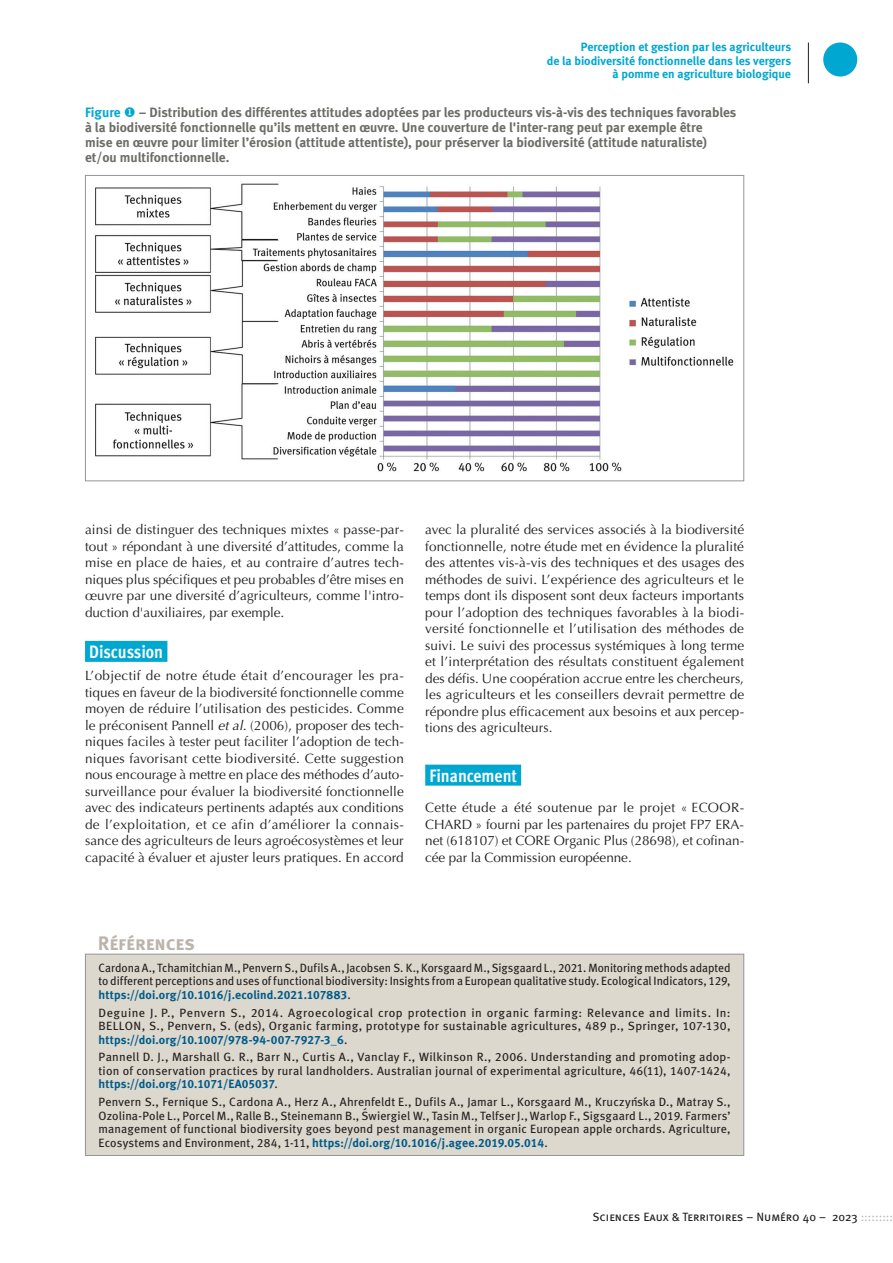
<style>
.page{position:relative;width:893px;height:1263px;background:#fff}
.page>*{position:absolute;margin:0;border:0;box-sizing:border-box;transform-origin:0 0}
.Titre_Référence{font:700 19.5px "Meta Bold LF Caps";color:#bcb4ab}
.H1_bleu{font:18px "Meta Cond OT Bold";color:#fff}
.Texte_article{font:13.5px/16.5px "Optima";letter-spacing:.005em;color:#231f20;text-align:justify}
.Titre_figure{font:700 13.5px/15px "Meta Bold LF Roman";color:#6c6d67}
.Références{font:12px/13.5px "Meta Book LF Roman";letter-spacing:.01em;color:#231f20;text-align:justify}
.t1{font:700 12px/13.5px "Meta Bold LF Roman";color:#00a7d1;text-align:right}
.t2{font:12px "Meta Book Caps";color:#231f20}
.s1{color:#00a7d1}
.s2{font-style:italic}
.s3{font-family:"Meta Bold LF Roman";font-weight:700;color:#005c8a}
.s4{color:#bcbdc0}
</style>
<div class="page">
<div style="left:823px;top:43px;width:34px;height:34px;background:#00a7d1;border-radius:50%"></div>
<hr style="left:808px;top:43px;width:1px;height:40px;background:#231f20">
<div style="left:85px;top:641px;width:82px;height:21px;background:#00a7d1"></div>
<div style="left:425px;top:765px;width:96px;height:21px;background:#00a7d1"></div>
<div style="left:85px;top:954px;width:659px;height:201px;background:#ddd8cd"></div>
<div style="left:85px;top:954px;width:659px;height:202px;border:1px solid #939598"></div>
<img style="left:96px;top:183px;width:638px;height:289px">
<p class="t1" style="left:547px;top:40px;width:246px">Perception et gestion par les agriculteurs<br>de la biodiversité fonctionnelle dans les vergers à pomme en agriculture biologique</p>
<p class="Titre_figure" style="left:85px;top:104px;width:653px"><span class="s1">Figure</span> <span class="s1">◆</span> – Distribution des différentes attitudes adoptées par les producteurs vis-à-vis des techniques favorables à la biodiversité fonctionnelle qu’ils mettent en œuvre. Une couverture de l'inter-rang peut par exemple être<br>mise en œuvre pour limiter l’érosion (attitude attentiste), pour préserver la biodiversité (attitude naturaliste) et/ou multifonctionnelle.</p>
<p class="Texte_article" style="left:85px;top:521px;width:320px">ainsi de distinguer des techniques mixtes « passe-par&shy;tout » répondant à une diversité d’attitudes, comme la mise en place de haies, et au contraire d’autres tech&shy;niques plus spécifiques et peu probables d’être mises en œuvre par une diversité d’agriculteurs, comme l'intro&shy;duction d'auxiliaires, par exemple.</p>
<p class="H1_bleu" style="left:89px;top:640px;width:75px">Discussion</p>
<p class="Texte_article" style="left:85px;top:667px;width:320px">L’objectif de notre étude était d’encourager les pra&shy;tiques en faveur de la biodiversité fonctionnelle comme moyen de réduire l’utilisation des pesticides. Comme le préconisent Pannell <span class="s2">et al.</span> (2006), proposer des tech&shy;niques faciles à tester peut faciliter l’adoption de tech&shy;niques favorisant cette biodiversité. Cette suggestion nous encourage à mettre en place des méthodes d’auto&shy;surveillance pour évaluer la biodiversité fonctionnelle avec des indicateurs pertinents adaptés aux conditions de l’exploitation, et ce afin d’améliorer la connais&shy;sance des agriculteurs de leurs agroécosystèmes et leur capacité à évaluer et ajuster leurs pratiques. En accord</p>
<p class="Texte_article" style="left:425px;top:521px;width:321px">avec la pluralité des services associés à la biodiversité fonctionnelle, notre étude met en évidence la pluralité des attentes vis-à-vis des techniques et des usages des méthodes de suivi. L’expérience des agriculteurs et le temps dont ils disposent sont deux facteurs importants pour l’adoption des techniques favorables à la biodi&shy;versité fonctionnelle et l’utilisation des méthodes de suivi. Le suivi des processus systémiques à long terme et l’interprétation des résultats constituent également des défis. Une coopération accrue entre les chercheurs, les agriculteurs et les conseillers devrait permettre de répondre plus efficacement aux besoins et aux percep&shy;tions des agriculteurs.</p>
<p class="H1_bleu" style="left:429px;top:764px;width:89px">Financement</p>
<p class="Texte_article" style="left:425px;top:799px;width:320px">Cette étude a été soutenue par le projet « ECOOR-CHARD » fourni par les partenaires du projet FP7 ERA&shy;net (618107) et CORE Organic Plus (28698), et cofinan&shy;cée par la Commission européenne.</p>
<p class="Titre_Référence" style="left:98px;top:931px;width:99px">Références</p>
<p class="Références" style="left:99px;top:961px;width:634px">Cardona A., Tchamitchian M., Penvern S., Dufils A., Jacobsen S. K., Korsgaard M., Sigsgaard L., 2021. Monitoring methods adapted to different perceptions and uses of functional biodiversity: Insights from a European qualitative study. Ecological Indicators, 129, <span class="s3">https://doi.org/10.1016/j.ecolind.2021.107883</span>.</p>
<p class="Références" style="left:99px;top:1005px;width:634px">Deguine J. P., Penvern S., 2014. Agroecological crop protection in organic farming: Relevance and limits. In:<br>BELLON, S., Penvern, S. (eds), Organic farming, prototype for sustainable agricultures, 489 p., Springer, 107-130, <span class="s3">https://doi.org/10.1007/978-94-007-7927-3_6</span>.</p>
<p class="Références" style="left:99px;top:1050px;width:634px">Pannell D. J., Marshall G. R., Barr N., Curtis A., Vanclay F., Wilkinson R., 2006. Understanding and promoting adop&shy;tion of conservation practices by rural landholders. Australian journal of experimental agriculture, 46(11), 1407-1424, <span class="s3">https://doi.org/10.1071/EA05037</span>.</p>
<p class="Références" style="left:99px;top:1095px;width:634px">Penvern S., Fernique S., Cardona A., Herz A., Ahrenfeldt E., Dufils A., Jamar L., Korsgaard M., Kruczyn´ska D., Matray S., Ozolina-Pole L., Porcel M., Ralle B., Steinemann B., S´wiergiel W., Tasin M., Telfser J., Warlop F., Sigsgaard L., 2019. Farmers’ management of functional biodiversity goes beyond pest management in organic European apple orchards. Agriculture, Ecosystems and Environment, 284, 1-11, <span class="s3">https://doi.org/10.1016/j.agee.2019.05.014</span>.</p>
<p class="t2" style="left:592px;top:1210px;width:302px">Sciences Eaux &amp; Territoires – Numéro 40 – 2023 <span class="s4">:::::::::</span></p>
</div>
